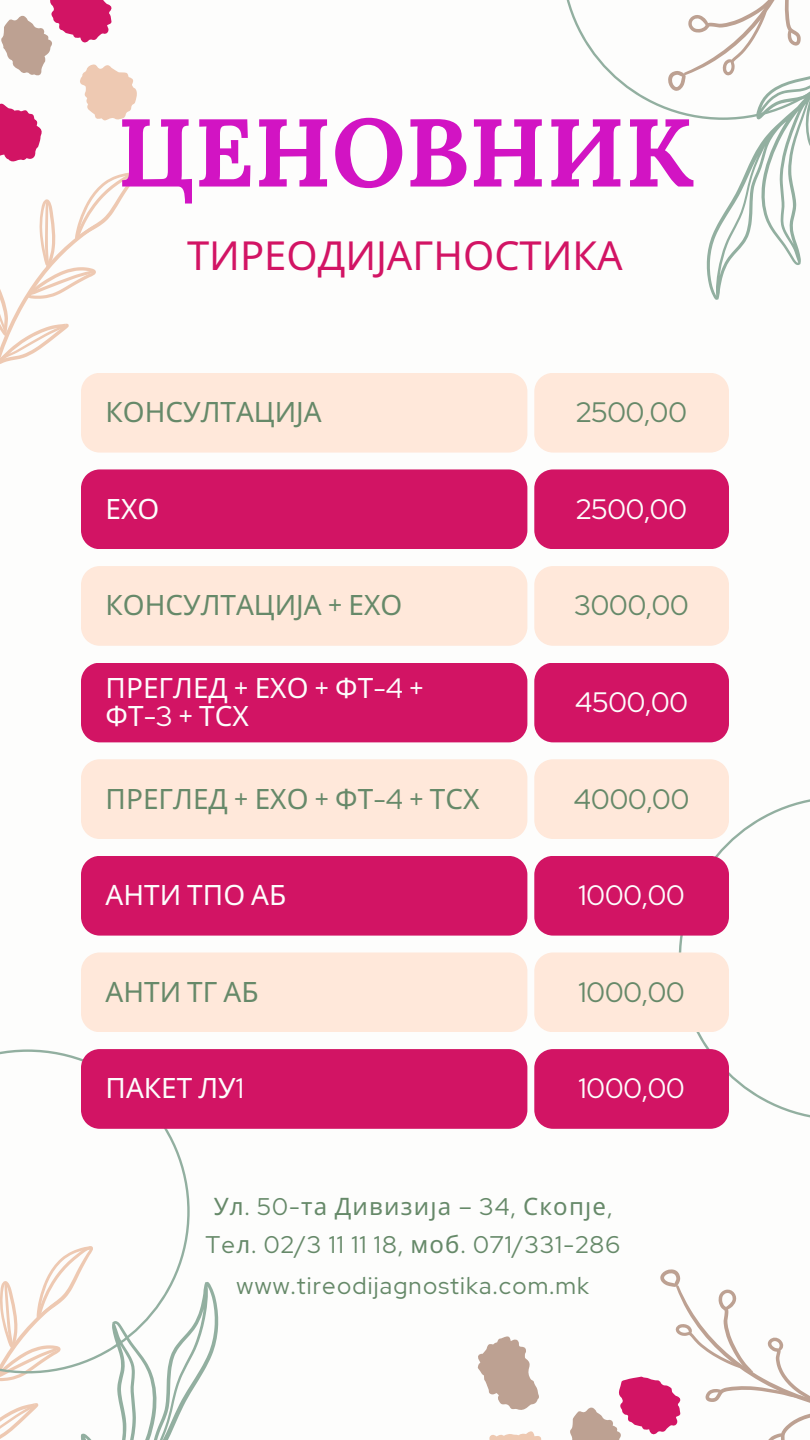
<style>
.page{position:relative;width:810px;height:1440px;background:#fff}
.page>*{position:absolute;margin:0;border:0;box-sizing:border-box;transform-origin:0 0}
.t1{font:700 96px "Lora";color:#d214c3}
.t2{font:40px "Noto Sans";color:#d21464}
.t3{font:28px "Noto Sans";color:#668969}
.t4{font:28px/27.8px "Noto Sans";color:#fdfdfc}
.t5{font:28px "Red Hat Display";color:#668969}
.t6{font:28px "Red Hat Display";color:#fdfdfc}
.t7{font:24px/37.5px "Red Hat Display";letter-spacing:.05em;color:#668969;text-align:center}
.s1{font-family:"Red Hat Display"}
.s2{font-family:"Noto Sans"}
</style>
<div class="page">
<svg style="left:0;top:1282px;width:219px;height:158px"></svg>
<svg style="left:0;top:0;width:137px;height:162px"></svg>
<svg style="left:477px;top:1336px;width:62px;height:74px"></svg>
<svg style="left:489px;top:1431px;width:53px;height:9px"></svg>
<svg style="left:570px;top:1269px;width:240px;height:171px"></svg>
<svg style="left:566px;top:0;width:244px;height:300px"></svg>
<svg style="left:0;top:172px;width:527px;height:281px"></svg>
<div style="left:534px;top:373px;width:195px;height:80px;background:#ffe8da"></div>
<div style="left:81px;top:469px;width:446px;height:80px;background:#d21464"></div>
<div style="left:534px;top:469px;width:195px;height:80px;background:#d21464"></div>
<div style="left:81px;top:566px;width:446px;height:80px;background:#ffe8da"></div>
<div style="left:534px;top:566px;width:195px;height:80px;background:#ffe8da"></div>
<div style="left:81px;top:663px;width:446px;height:79px;background:#d21464"></div>
<div style="left:534px;top:663px;width:195px;height:79px;background:#d21464"></div>
<div style="left:81px;top:759px;width:446px;height:80px;background:#ffe8da"></div>
<svg style="left:0;top:1049px;width:190px;height:324px"></svg>
<div style="left:81px;top:856px;width:446px;height:80px;background:#d21464"></div>
<div style="left:81px;top:952px;width:446px;height:80px;background:#ffe8da"></div>
<div style="left:81px;top:1049px;width:446px;height:80px;background:#d21464"></div>
<svg style="left:534px;top:759px;width:276px;height:370px"></svg>
<p class="t1" style="left:116px;top:90px;width:579px">ЦЕНОВНИК</p>
<p class="t2" style="left:187px;top:227px;width:437px">ТИРЕОДИЈАГНОСТИКА</p>
<p class="t3" style="left:106px;top:392px;width:218px">КОНСУЛТАЦИЈА</p>
<h1 class="t5" style="left:576px;top:394px;width:112px">2500,00</h1>
<p class="t4" style="left:106px;top:494px;width:55px">ЕХО</p>
<h2 class="t6" style="left:576px;top:490px;width:112px">2500,00</h2>
<h3 class="t3" style="left:106px;top:585px;width:298px">КОНСУЛТАЦИЈА <span class="s1">+</span> ЕХО</h3>
<h3 class="t5" style="left:574px;top:587px;width:116px">3000,00</h3>
<h3 class="t4" style="left:106px;top:673px;width:320px">ПРЕГЛЕД <span class="s1">+</span> ЕХО <span class="s1">+</span> ФТ<span class="s1">-4 +<br></span>ФТ<span class="s1">-3 +</span> ТСХ</h3>
<h3 class="t6" style="left:575px;top:683px;width:114px">4500,00</h3>
<h3 class="t3" style="left:106px;top:779px;width:376px">ПРЕГЛЕД <span class="s1">+</span> ЕХО <span class="s1">+</span> ФТ<span class="s1">-4 +</span> ТСХ</h3>
<h3 class="t5" style="left:574px;top:780px;width:117px">4000,00</h3>
<h3 class="t4" style="left:106px;top:880px;width:182px">АНТИ ТПО АБ</h3>
<h3 class="t6" style="left:579px;top:877px;width:108px">1000,00</h3>
<h3 class="t3" style="left:106px;top:972px;width:155px">АНТИ ТГ АБ</h3>
<h3 class="t5" style="left:579px;top:973px;width:108px">1000,00</h3>
<p class="t4" style="left:106px;top:1074px;width:140px">ПАКЕТ ЛУ<span class="s1">1</span></p>
<h3 class="t6" style="left:579px;top:1070px;width:108px">1000,00</h3>
<h3 class="t7" style="left:206px;top:1188px;width:416px"><span class="s2">Ул</span>. 50-<span class="s2">та Дивизија</span> – 34, <span class="s2">Скопје</span>,<br>Te<span class="s2">л</span>. 02/3 11 11 18, <span class="s2">моб</span>. 071/331-286</h3>
<p class="t7" style="left:237px;top:1267px;width:354px">www.tireodijagnostika.com.mk</p>
</div>
